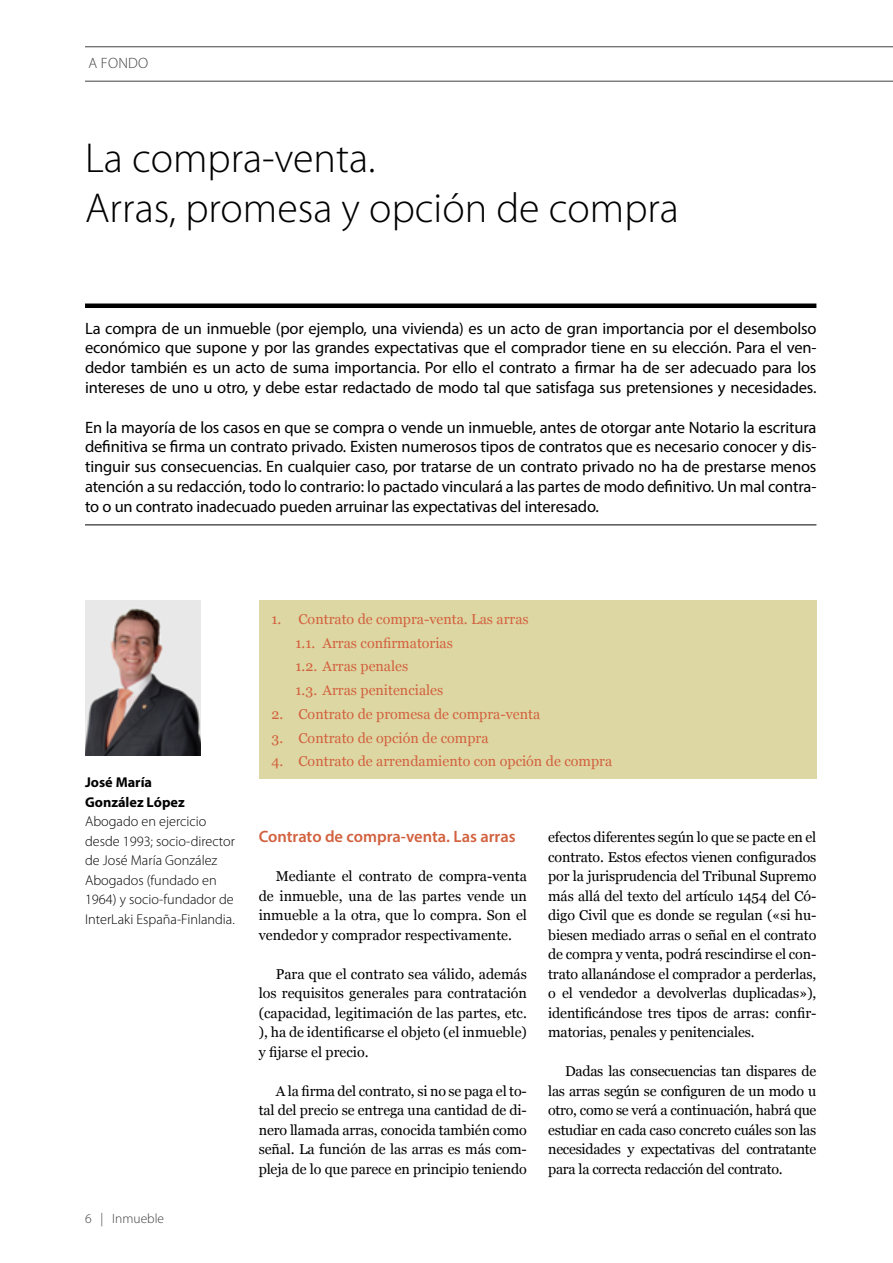
<style>
.page{position:relative;width:893px;height:1263px;background:#fff}
.page>*{position:absolute;margin:0;border:0;box-sizing:border-box;transform-origin:0 0}
.t1{font:300 42px/50.4px "Myriad Pro";color:#000}
.t2{font:16.5px/19.8px "Myriad Pro";letter-spacing:-.01em;color:#000;text-align:justify}
.t3{font:600 16.5px "Myriad Pro";color:#d2613f}
.t4{font:300 15px "Myriad Pro";letter-spacing:.02em;color:#414042}
.t5{font:14.25px/19.5px "Georgia";letter-spacing:-.01em;color:#000;text-align:justify}
.t6{font:14.25px/23.7px "Georgia";color:#d2613f}
.t7{font:300 14.25px/19.5px "Myriad Pro";color:#000}
.t8{font:700 14.25px/19.5px "Myriad Pro";color:#000}
.t9{font:300 13.5px "Myriad Pro";color:#414042}
</style>
<div class="page">
<hr style="left:85px;top:47px;width:808px;height:1px;background:#414042">
<hr style="left:85px;top:81px;width:808px;height:1px;background:#414042">
<img style="left:85px;top:600px;width:116px;height:155px">
<div style="left:259px;top:600px;width:557px;height:179px;background:#ddd8a3"></div>
<div style="left:85px;top:303px;width:731px;height:5px;background:#000"></div>
<hr style="left:85px;top:524px;width:731px;height:1px;background:#000">
<p class="t4" style="left:88px;top:55px;width:61px">A FONDO</p>
<h1 class="t1" style="left:85px;top:133px;width:595px">La compra-venta.<br>Arras, promesa y opción de compra</h1>
<p class="t2" style="left:85px;top:318px;width:733px">La compra de un inmueble (por ejemplo, una vivienda) es un acto de gran importancia por el desembolso económico que supone y por las grandes expectativas que el comprador tiene en su elección. Para el ven&shy;dedor también es un acto de suma importancia. Por ello el contrato a firmar ha de ser adecuado para los intereses de uno u otro, y debe estar redactado de modo tal que satisfaga sus pretensiones y necesidades.</p>
<p class="t2" style="left:85px;top:417px;width:733px">En la mayoría de los casos en que se compra o vende un inmueble, antes de otorgar ante Notario la escritura definitiva se firma un contrato privado. Existen numerosos tipos de contratos que es necesario conocer y dis&shy;tinguir sus consecuencias. En cualquier caso, por tratarse de un contrato privado no ha de prestarse menos atención a su redacción, todo lo contrario: lo pactado vinculará a las partes de modo definitivo. Un mal contra&shy;to o un contrato inadecuado pueden arruinar las expectativas del interesado.</p>
<p class="t8" style="left:85px;top:772px;width:101px">José María<br>González López</p>
<p class="t7" style="left:85px;top:812px;width:152px">Abogado en ejercicio desde 1993; socio-director de José María González<br>Abogados (fundado en<br>1964) y socio-fundador de<br>InterLaki España-Finlandia.</p>
<p class="t9" style="left:85px;top:1211px;width:81px">6 | Inmueble</p>
<p class="t6" style="left:295px;top:606px;width:235px;text-indent:-24px">1. Contrato de compra-venta. Las arras<br>1.1. Arras confirmatorias<br>1.2. Arras penales<br>1.3. Arras penitenciales</p>
<p class="t6" style="left:271px;top:701px;width:270px">2. Contrato de promesa de compra-venta</p>
<p class="t6" style="left:271px;top:725px;width:219px">3. Contrato de opción de compra</p>
<p class="t6" style="left:271px;top:749px;width:342px">4. Contrato de arrendamiento con opción de compra</p>
<p class="t3" style="left:259px;top:826px;width:258px">Contrato de compra-venta. Las arras</p>
<p class="t5" style="left:259px;top:866px;width:270px;text-indent:17px">Mediante el contrato de compra-venta de inmueble, una de las partes vende un inmueble a la otra, que lo compra. Son el vendedor y comprador respectivamente.</p>
<p class="t5" style="left:259px;top:964px;width:270px;text-indent:17px">Para que el contrato sea válido, además los requisitos generales para contratación (capacidad, legitimación de las partes, etc. ), ha de identificarse el objeto (el inmueble) y fijarse el precio.</p>
<p class="t5" style="left:259px;top:1081px;width:270px;text-indent:17px">A la firma del contrato, si no se paga el to&shy;tal del precio se entrega una cantidad de di&shy;nero llamada arras, conocida también como señal. La función de las arras es más com&shy;pleja de lo que parece en principio teniendo</p>
<p class="t5" style="left:548px;top:827px;width:270px">efectos diferentes según lo que se pacte en el contrato. Estos efectos vienen configurados por la jurisprudencia del Tribunal Supremo más allá del texto del artículo 1454 del Có&shy;digo Civil que es donde se regulan («si hu&shy;biesen mediado arras o señal en el contrato de compra y venta, podrá rescindirse el con&shy;trato allanándose el comprador a perderlas, o el vendedor a devolverlas duplicadas»), identificándose tres tipos de arras: confir&shy;matorias, penales y penitenciales.</p>
<p class="t5" style="left:548px;top:1061px;width:270px;text-indent:17px">Dadas las consecuencias tan dispares de las arras según se configuren de un modo u otro, como se verá a continuación, habrá que estudiar en cada caso concreto cuáles son las necesidades y expectativas del contratante para la correcta redacción del contrato.</p>
</div>
